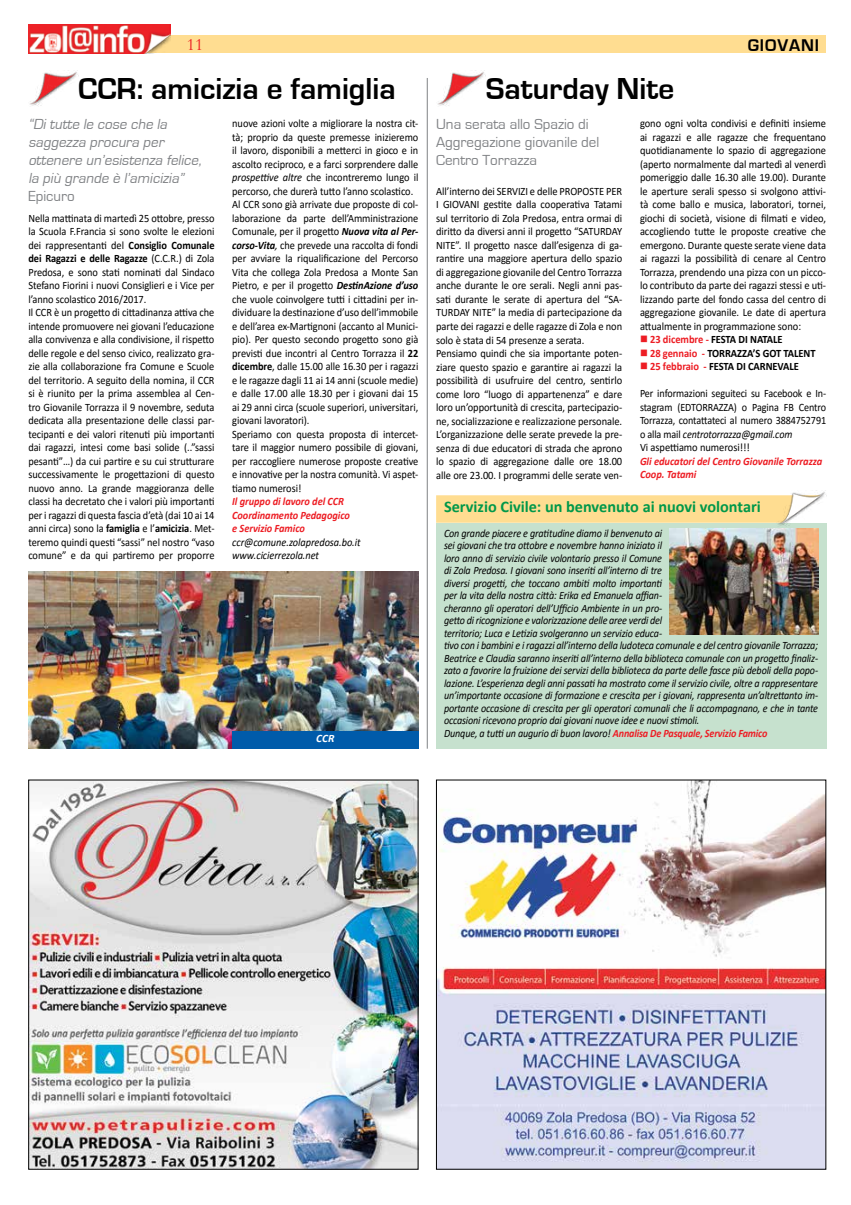
<style>
.page{position:relative;width:851px;height:1205px;background:#fff}
.page>*{position:absolute;margin:0;border:0;box-sizing:border-box;transform-origin:0 0}
.t1{font:700 31.25px "Eurostile";color:#000}
.t2{font:700 17.5px "Eurostile";letter-spacing:.05em;color:#000}
.t3{font:17.5px "Garamond";color:#ed1d24}
.t4{font:700 16.25px "Calibri";color:#00984a}
.t5{font:italic 15px/18px "Eurostile";color:#808285}
.t6{font:15px/18px "Eurostile";color:#808285}
.t7{font:11.25px/13.5px "Calibri";letter-spacing:-.005em;color:#000;scale:.92 1}
.t8{font:11.25px/13.5px "Calibri";letter-spacing:-.005em;color:#000;scale:.93 1}
.t9{font:italic 11.25px/12.5px "Calibri";letter-spacing:-.015em;color:#000;scale:.9 1}
.t10{font:11.25px/13.5px "Calibri";letter-spacing:-.005em;color:#000;scale:.9 1}
.t11{font:700 11.25px "Calibri";letter-spacing:-.005em;color:#000;scale:.93 1}
.t12{font:italic 700 11.25px/13.5px "Calibri";letter-spacing:-.005em;color:#ed1d24;scale:.92 1}
.t13{font:italic 700 11.25px/13.5px "Calibri";letter-spacing:-.005em;color:#ed1d24;scale:.93 1}
.t14{font:italic 11.25px/13.5px "Calibri";letter-spacing:-.015em;color:#000;scale:.92 1}
.t15{font:italic 700 11.25px "Calibri";color:#fff}
.s1{font-weight:700}
.s2{font-style:italic}
.s3{font-weight:700;font-style:italic}
.s4{color:#ed1d24}
.s5{font-weight:700;color:#ed1d24}
</style>
<div class="page">
<div style="left:28px;top:35px;width:798px;height:18px;background:#ffdd91"></div>
<img style="left:28px;top:25px;width:142px;height:28px">
<img style="left:438px;top:782px;width:386px;height:385px">
<img style="left:30px;top:782px;width:386px;height:385px">
<div style="left:28px;top:780px;width:390px;height:389px;border:1px solid #000"></div>
<img style="left:30px;top:72px;width:48px;height:34px">
<hr style="left:427px;top:78px;width:1px;height:671px;background:#808285">
<img style="left:438px;top:72px;width:47px;height:34px">
<div style="left:436px;top:523px;width:390px;height:226px;background:#c6e1ce"></div>
<svg style="left:436px;top:495px;width:340px;height:28px;background:#ffdd93"></svg>
<img style="left:776px;top:492px;width:50px;height:34px">
<img style="left:28px;top:571px;width:390px;height:178px">
<div style="left:232px;top:731px;width:186px;height:18px;background:#005baa"></div>
<img style="left:669px;top:528px;width:149px;height:106px">
<h2 class="t3" style="left:187px;top:33px;width:18px">11</h2>
<h2 class="t2" style="left:747px;top:35px;width:73px">GIOVANI</h2>
<h1 class="t1" style="left:78px;top:71px;width:319px">CCR: amicizia e famiglia</h1>
<h3 class="t5" style="left:28px;top:115px;width:177px">“Ditutte le cose che la saggezza procura per ottenere un’esistenza felice, la più grande è l’amicizia”</h3>
<h3 class="t6" style="left:28px;top:187px;width:48px">Epicuro</h3>
<p class="t7" style="left:28px;top:211px;width:204px">Nella mattinata di martedì 25 ottobre, presso la Scuola F.Francia si sono svolte le elezioni dei rappresentanti del <span class="s1">Consiglio Comunale dei Ragazzi e delle Ragazze</span> (C.C.R.) di Zola Predosa, e sono stati nominati dal Sindaco Stefano Fiorini i nuovi Consiglieri e i Vice per l’anno scolastico 2016/2017.<br>Il CCR è un progetto di cittadinanza attiva che intende promuovere nei giovani l’educazione alla convivenza e alla condivisione, il rispetto delle regole e del senso civico, realizzato gra&shy;zie alla collaborazione fra Comune e Scuole del territorio. A seguito della nomina, il CCR si è riunito per la prima assemblea al Cen&shy;tro Giovanile Torrazza il 9 novembre, seduta dedicata alla presentazione delle classi par&shy;tecipanti e dei valori ritenuti più importanti dai ragazzi, intesi come basi solide (..”sassi pesanti”…) da cui partire e su cui strutturare successivamente le progettazioni di questo nuovo anno. La grande maggioranza delle classi ha decretato che i valori più importanti per i ragazzi di questa fascia d’età (dai 10 ai 14 anni circa) sono la <span class="s1">famiglia</span> e l’<span class="s1">amicizia</span>. Met&shy;teremo quindi questi “sassi” nel nostro “vaso comune” e da qui partiremo per proporre</p>
<p class="t7" style="left:232px;top:116px;width:204px">nuove azioni volte a migliorare la nostra cit&shy;tà; proprio da queste premesse inizieremo il lavoro, disponibili a metterci in gioco e in ascolto reciproco, e a farci sorprendere dalle <span class="s2">prospettive altre</span> che incontreremo lungo il percorso, che durerà tutto l’anno scolastico.<br>Al CCR sono già arrivate due proposte di col&shy;laborazione da parte dell’Amministrazione Comunale, per il progetto <span class="s3">Nuova vita al Per&shy;corso-Vita</span><span class="s2">,</span> che prevede una raccolta di fondi per avviare la riqualificazione del Percorso Vita che collega Zola Predosa a Monte San Pietro, e per il progetto <span class="s3">DestinAzione d’uso </span>che vuole coinvolgere tutti i cittadini per in&shy;dividuare la destinazione d’uso dell’immobile e dell’area ex-Martignoni (accanto al Munici&shy;pio). Per questo secondo progetto sono già previsti due incontri al Centro Torrazza il <span class="s1">22 dicembre</span>, dalle 15.00 alle 16.30 per i ragazzi e le ragazze dagli 11 ai 14 anni (scuole medie) e dalle 17.00 alle 18.30 per i giovani dai 15 ai 29 anni circa (scuole superiori, universitari, giovani lavoratori).<br>Speriamo con questa proposta di intercet&shy;tare il maggior numero possibile di giovani, per raccogliere numerose proposte creative e innovative per la nostra comunità. Vi aspet&shy;tiamo numerosi!</p>
<p class="t12" style="left:232px;top:494px;width:129px">Il gruppo di lavoro del CCR<br>Coordinamento Pedagogico e Servizio Famico</p>
<p class="t14" style="left:232px;top:535px;width:141px">ccr@comune.zolapredosa.bo.it www.cicierrezola.net</p>
<p class="t15" style="left:316px;top:730px;width:20px">CCR</p>
<h1 class="t1" style="left:485px;top:71px;width:190px">Saturday Nite</h1>
<h3 class="t6" style="left:436px;top:115px;width:165px">Una serata allo Spazio di<br>Aggregazione giovanile del<br>Centro Torrazza</h3>
<p class="t8" style="left:436px;top:184px;width:202px">All’interno dei SERVIZI e delle PROPOSTE PER I GIOVANI gestite dalla cooperativa Tatami sul territorio di Zola Predosa, entra ormai di diritto da diversi anni il progetto “SATURDAY NITE”. Il progetto nasce dall’esigenza di ga&shy;rantire una maggiore apertura dello spazio di aggregazione giovanile del Centro Torrazza anche durante le ore serali. Negli anni pas&shy;sati durante le serate di apertura del “SA-TURDAY NITE” la media di partecipazione da parte dei ragazzi e delle ragazze di Zola e non solo è stata di 54 presenze a serata.<br>Pensiamo quindi che sia importante poten&shy;ziare questo spazio e garantire ai ragazzi la possibilità di usufruire del centro, sentirlo come loro “luogo di appartenenza” e dare loro un’opportunità di crescita, partecipazio&shy;ne, socializzazione e realizzazione personale.<br>L’organizzazione delle serate prevede la pre&shy;senza di due educatori di strada che aprono lo spazio di aggregazione dalle ore 18.00 alle ore 23.00. I programmi delle serate ven-</p>
<p class="t8" style="left:640px;top:116px;width:202px;text-align:justify">gono ogni volta condivisi e definiti insieme ai ragazzi e alle ragazze che frequentano quotidianamente lo spazio di aggregazione (aperto normalmente dal martedì al venerdì pomeriggio dalle 16.30 alle 19.00). Durante le aperture serali spesso si svolgono attivi&shy;tà come ballo e musica, laboratori, tornei, giochi di società, visione di filmati e video, accogliendo tutte le proposte creative che emergono. Durante queste serate viene data ai ragazzi la possibilità di cenare al Centro Torrazza, prendendo una pizza con un picco&shy;lo contributo da parte dei ragazzi stessi e uti&shy;lizzando parte del fondo cassa del centro di aggregazione giovanile. Le date di apertura attualmente in programmazione sono:</p>
<p class="t11" style="left:640px;top:331px;width:155px"><span class="s4">■ 23 dicembre -</span> FESTA DI NATALE</p>
<p class="t11" style="left:640px;top:345px;width:190px"><span class="s4">■ 28 gennaio -</span> TORRAZZA’S GOT TALENT</p>
<p class="t11" style="left:640px;top:358px;width:172px"><span class="s4">■ 25 febbraio -</span> FESTA DI CARNEVALE</p>
<p class="t10" style="left:640px;top:386px;width:208px">Per informazioni seguiteci su Facebook e In&shy;stagram (EDTORRAZZA) o Pagina FB Centro Torrazza, contattateci al numero 3884752791 o alla mail <span class="s2">centrotorrazza@gmail.com<br></span>Vi aspettiamo numerosi!!!</p>
<p class="t13" style="left:640px;top:454px;width:197px">Gli educatori del Centro Giovanile Torrazza<br>Coop. Tatami</p>
<h3 class="t4" style="left:444px;top:495px;width:318px">Servizio Civile: un benvenuto ai nuovi volontari</h3>
<p class="t9" style="left:444px;top:526px;width:417px">Con grande piacere e gratitudine diamo il benvenuto ai<br>sei giovani che tra ottobre e novembre hanno iniziato il<br>loro anno di servizio civile volontario presso il Comune<br>di Zola Predosa. I giovani sono inseriti all’interno di tre<br>diversi progetti, che toccano ambiti molto importanti<br>per la vita della nostra città: Erika ed Emanuela affian-<br>cheranno gli operatori dell’Ufficio Ambiente in un pro-<br>getto di ricognizione e valorizzazione delle aree verdi del<br>territorio; Luca e Letizia svolgeranno un servizio educa-<br>tivo con i bambini e i ragazzi all’interno della ludoteca comunale e del centro giovanile Torrazza; Beatrice e Claudia saranno inseriti all’interno della biblioteca comunale con un progetto finaliz&shy;zato a favorire la fruizione dei servizi della biblioteca da parte delle fasce più deboli della popo&shy;lazione. L’esperienza degli anni passati ha mostrato come il servizio civile, oltre a rappresentare un’importante occasione di formazione e crescita per i giovani, rappresenta un’altrettanto im&shy;portante occasione di crescita per gli operatori comunali che li accompagnano, e che in tante occasioni ricevono proprio dai giovani nuove idee e nuovi stimoli.<br>Dunque, a tutti un augurio di buon lavoro! <span class="s5">Annalisa De Pasquale, Servizio Famico</span></p>
</div>
